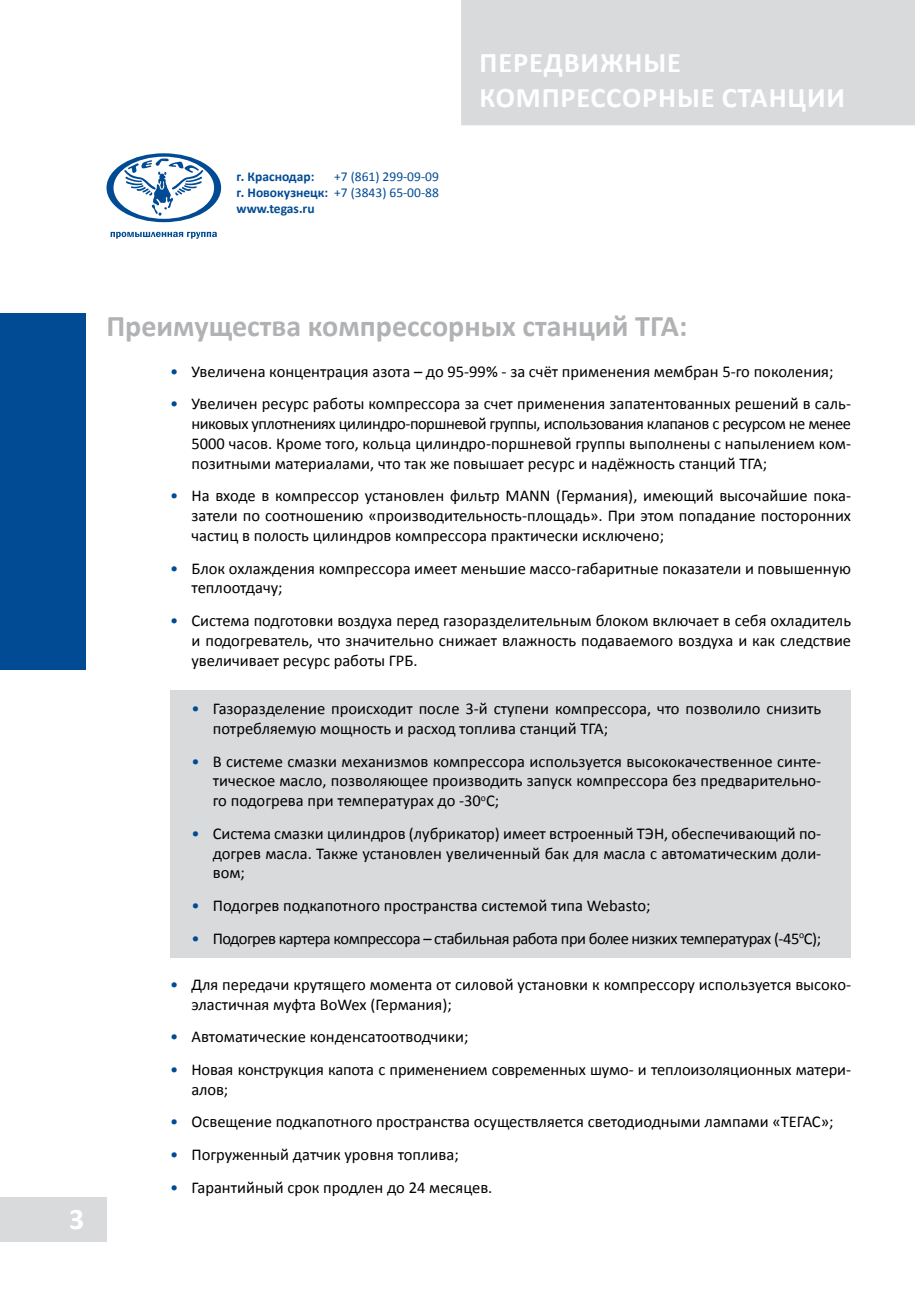
<style>
.page{position:relative;width:915px;height:1306px;background:#fff}
.page>*{position:absolute;margin:0;border:0;box-sizing:border-box;transform-origin:0 0}
.t1{font:700 30px "Calibri";color:#b1b2b4}
.t2{font:700 30px "Calibri";letter-spacing:.04em;color:#fff}
.t3{font:700 28.5px/34.2px "Calibri";color:#fff}
.t4{font:16.5px/19.8px "Calibri";color:#000}
.t5{font:16.5px/32.5px "Calibri";letter-spacing:-.03em;color:#000}
.t6{font:16.5px/32.5px "Calibri";color:#004b93}
.t7{font:13.5px/16.2px "Calibri";color:#004b93;text-align:justify}
.t8{font:700 13.5px "Calibri";color:#004b93}
.s1{font-weight:700}
</style>
<div class="page">
<div style="left:0;top:314px;width:85px;height:356px;background:#004b93"></div>
<div style="left:0;top:1197px;width:106px;height:45px;background:#d9dadb"></div>
<div style="left:462px;top:1px;width:451px;height:123px;background:#d9dadb"></div>
<div style="left:461px;top:0;width:453px;height:125px;border:2px solid #d9dadb"></div>
<svg style="left:111px;top:232px;width:106px;height:7px"></svg>
<svg style="left:106px;top:153px;width:115px;height:69px"></svg>
<div style="left:170px;top:690px;width:680px;height:267px;background:#d9dadb"></div>
<p class="t7" style="left:236px;top:168px;width:204px;text-indent:97px">+7 (861) 299-09-09 <span class="s1">г. Новокузнецк:</span> +7 (3843) 65-00-88 <span class="s1">www.tegas.ru</span></p>
<p class="t8" style="left:236px;top:168px;width:79px">г. Краснодар:</p>
<h1 class="t2" style="left:479px;top:44px;width:20px">станции</h1>
<h1 class="t2" style="left:619px;top:44px;width:55px">азотного</h1>
<h1 class="t2" style="left:479px;top:80px;width:21px">пожарот</h1>
<h1 class="t2" style="left:620px;top:80px;width:64px">ушени</h1>
<h1 class="t2" style="left:722px;top:80px;width:19px">я</h1>
<h2 class="t3" style="left:479px;top:46px;width:38px">Передвижные компрессорные</h2>
<h2 class="t3" style="left:721px;top:80px;width:19px">станции</h2>
<h1 class="t2" style="left:69px;top:1199px;width:17px">3</h1>
<h1 class="t1" style="left:106px;top:307px;width:582px">Преимущества компрессорных станций ТГА:</h1>
<p class="t6" style="left:170px;top:355px;width:10px">• •</p>
<p class="t6" style="left:170px;top:479px;width:10px">•</p>
<p class="t6" style="left:170px;top:552px;width:10px">•</p>
<p class="t6" style="left:170px;top:604px;width:10px">•</p>
<p class="t6" style="left:170px;top:968px;width:10px">•</p>
<p class="t6" style="left:170px;top:1020px;width:10px">• •</p>
<p class="t6" style="left:170px;top:1105px;width:10px;text-align:justify">• • •</p>
<p class="t4" style="left:191px;top:355px;width:661px;line-height:32.5px">Увеличена концентрация азота – до 95-99% - за счёт применения мембран 5-го поколения;<br>Увеличен ресурс работы компрессора за счет применения запатентованных решений в саль-</p>
<p class="t4" style="left:191px;top:414px;width:661px;text-align:justify">никовых уплотнениях цилиндро-поршневой группы, использования клапанов с ресурсом не менее 5000 часов. Кроме того, кольца цилиндро-поршневой группы выполнены с напылением ком&shy;позитными материалами, что так же повышает ресурс и надёжность станций ТГА;</p>
<p class="t4" style="left:191px;top:486px;width:661px;text-align:justify">На входе в компрессор установлен фильтр MANN (Германия), имеющий высочайшие пока&shy;затели по соотношению «производительность-площадь». При этом попадание посторонних частиц в полость цилиндров компрессора практически исключено;</p>
<p class="t4" style="left:191px;top:558px;width:661px">Блок охлаждения компрессора имеет меньшие массо-габаритные показатели и повышенную теплоотдачу;</p>
<p class="t4" style="left:191px;top:610px;width:661px;text-align:justify">Система подготовки воздуха перед газоразделительным блоком включает в себя охладитель и подогреватель, что значительно снижает влажность подаваемого воздуха и как следствие увеличивает ресурс работы ГРБ.</p>
<p class="t4" style="left:213px;top:699px;width:610px">Газоразделение происходит после 3-й ступени компрессора, что позволило снизить потребляемую мощность и расход топлива станций ТГА;</p>
<p class="t4" style="left:213px;top:751px;width:610px;text-align:justify">В системе смазки механизмов компрессора используется высококачественное синте&shy;тическое масло, позволяющее производить запуск компрессора без предварительно&shy;го подогрева при температурах до -30<sup>о</sup>С;</p>
<p class="t4" style="left:213px;top:823px;width:610px;text-align:justify">Система смазки цилиндров (лубрикатор) имеет встроенный ТЭН, обеспечивающий по&shy;догрев масла. Также установлен увеличенный бак для масла с автоматическим доли&shy;вом;</p>
<p class="t5" style="left:213px;top:889px;width:609px">Подогрев подкапотного пространства системой типа Webasto;<br>Подогрев картера компрессора – стабильная работа при более низких температурах (-45<sup>о</sup>С);</p>
<p class="t6" style="left:191px;top:692px;width:10px">•</p>
<p class="t6" style="left:191px;top:745px;width:10px">•</p>
<p class="t6" style="left:191px;top:817px;width:10px">•</p>
<p class="t6" style="left:191px;top:889px;width:10px">• •</p>
<p class="t4" style="left:191px;top:974px;width:661px">Для передачи крутящего момента от силовой установки к компрессору используется высоко&shy;эластичная муфта BoWex (Германия);</p>
<p class="t4" style="left:191px;top:1020px;width:661px;line-height:32.5px">Автоматические конденсатоотводчики;<br>Новая конструкция капота с применением современных шумо- и теплоизоляционных матери-</p>
<p class="t4" style="left:191px;top:1073px;width:643px;line-height:32.5px">алов;<br>Освещение подкапотного пространства осуществляется светодиодными лампами «ТЕГАС»; Погруженный датчик уровня топлива;<br>Гарантийный срок продлен до 24 месяцев.</p>
</div>
